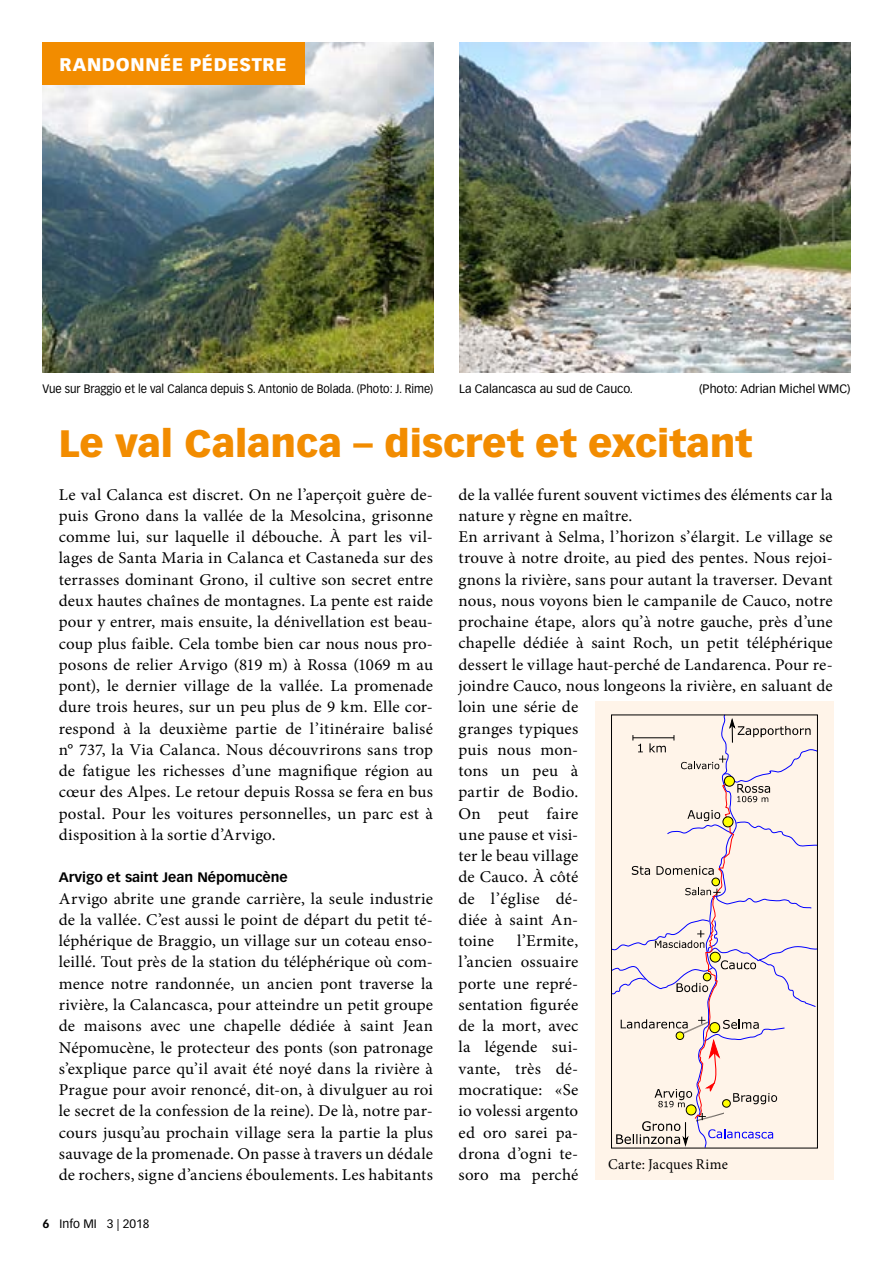
<style>
.page{position:relative;width:893px;height:1263px;background:#fff}
.page>*{position:absolute;margin:0;border:0;box-sizing:border-box;transform-origin:0 0}
.t1{font:900 37.5px "Vectora LT Std";letter-spacing:-.005em;color:#f28c00}
.t2{font:900 18px "Vectora LT Std";letter-spacing:.035em;color:#fff}
.t3{font:16.5px/21.3px "Minion Pro";letter-spacing:.01em;color:#000;text-align:justify}
.t4{font:15px "Minion Pro";letter-spacing:.02em;color:#000;scale:.96 1}
.t5{font:700 13.5px "Vectora LT Std";color:#000}
.t6{font:12px "Vectora LT Std";color:#000;scale:.93 1}
.t7{font:12px "Vectora LT Std";color:#000}
.s1{font-weight:700}
</style>
<div class="page">
<img style="left:43px;top:43px;width:391px;height:329px">
<img style="left:459px;top:43px;width:392px;height:329px">
<div style="left:43px;top:43px;width:262px;height:42px;background:#f28c00"></div>
<div style="left:595px;top:702px;width:238px;height:478px;background:#fff4e9"></div>
<svg style="left:611px;top:714px;width:207px;height:434px"></svg>
<p class="t2" style="left:60px;top:53px;width:229px">RANDONNÉE PÉDESTRE</p>
<p class="t6" style="left:43px;top:382px;width:422px">Vue sur Braggio et le val Calanca depuis S. Antonio de Bolada. (Photo: J. Rime)</p>
<p class="t7" style="left:459px;top:382px;width:176px">La Calancasca au sud de Cauco.</p>
<p class="t7" style="left:699px;top:382px;width:153px">(Photo: Adrian Michel WMC)</p>
<h1 class="t1" style="left:59px;top:420px;width:695px">Le val Calanca – discret et excitant</h1>
<p class="t3" style="left:59px;top:484px;width:376px">Le val Calanca est discret. On ne l’aperçoit guère de&shy;puis Grono dans la vallée de la Mesolcina, grisonne comme lui, sur laquelle il débouche. À part les vil&shy;lages de Santa Maria in Calanca et Castaneda sur des terrasses dominant Grono, il cultive son secret entre deux hautes chaînes de montagnes. La pente est raide pour y entrer, mais ensuite, la dénivellation est beau&shy;coup plus faible. Cela tombe bien car nous nous pro&shy;posons de relier Arvigo (819 m) à Rossa (1069 m au pont), le dernier village de la vallée. La promenade dure trois heures, sur un peu plus de 9 km. Elle cor&shy;respond à la deuxième partie de l’itinéraire balisé n° 737, la Via Calanca. Nous découvrirons sans trop de fatigue les richesses d’une magnifique région au cœur des Alpes. Le retour depuis Rossa se fera en bus postal. Pour les voitures personnelles, un parc est à disposition à la sortie d’Arvigo.</p>
<p class="t5" style="left:59px;top:869px;width:230px">Arvigo et saint Jean Népomucène</p>
<p class="t3" style="left:59px;top:888px;width:376px">Arvigo abrite une grande carrière, la seule industrie de la vallée. C’est aussi le point de départ du petit té&shy;léphérique de Braggio, un village sur un coteau enso&shy;leillé. Tout près de la station du téléphérique où com&shy;mence notre randonnée, un ancien pont traverse la rivière, la Calancasca, pour atteindre un petit groupe de maisons avec une chapelle dédiée à saint Jean Népomucène, le protecteur des ponts (son patronage s’explique parce qu’il avait été noyé dans la rivière à Prague pour avoir renoncé, dit-on, à divulguer au roi le secret de la confession de la reine). De là, notre par&shy;cours jusqu’au prochain village sera la partie la plus sauvage de la promenade. On passe à travers un dédale de rochers, signe d’anciens éboulements. Les habitants</p>
<p class="t3" style="left:459px;top:484px;width:376px;text-align:left">de la vallée furent souvent victimes des éléments car la nature y règne en maître.<br>En arrivant à Selma, l’horizon s’élargit. Le village se trouve à notre droite, au pied des pentes. Nous rejoi&shy;gnons la rivière, sans pour autant la traverser. Devant nous, nous voyons bien le campanile de Cauco, notre prochaine étape, alors qu’à notre gauche, près d’une chapelle dédiée à saint Roch, un petit téléphérique dessert le village haut-perché de Landarenca. Pour re&shy;joindre Cauco, nous longeons la rivière, en saluant de loin une série de<br>granges typiques<br>puis nous mon-<br>tons un peu à<br>partir de Bodio.<br>On peut faire<br>une pause et visi-<br>ter le beau village<br>de Cauco. À côté<br>de l’église dé-<br>diée à saint An-<br>toine</p>
<p class="t3" style="left:459px;top:930px;width:121px;text-indent:58px">l’Ermite, l’ancien ossuaire porte une repré&shy;sentation figurée de la mort, avec la légende sui&shy;vante, très dé&shy;mocratique: «Se io volessi argento ed oro sarei pa&shy;drona d’ogni te&shy;soro ma perché</p>
<p class="t4" style="left:608px;top:1154px;width:126px">Carte: Jacques Rime</p>
<p class="t7" style="left:43px;top:1216px;width:108px"><span class="s1">6</span> Info MI 3 | 2018</p>
</div>
